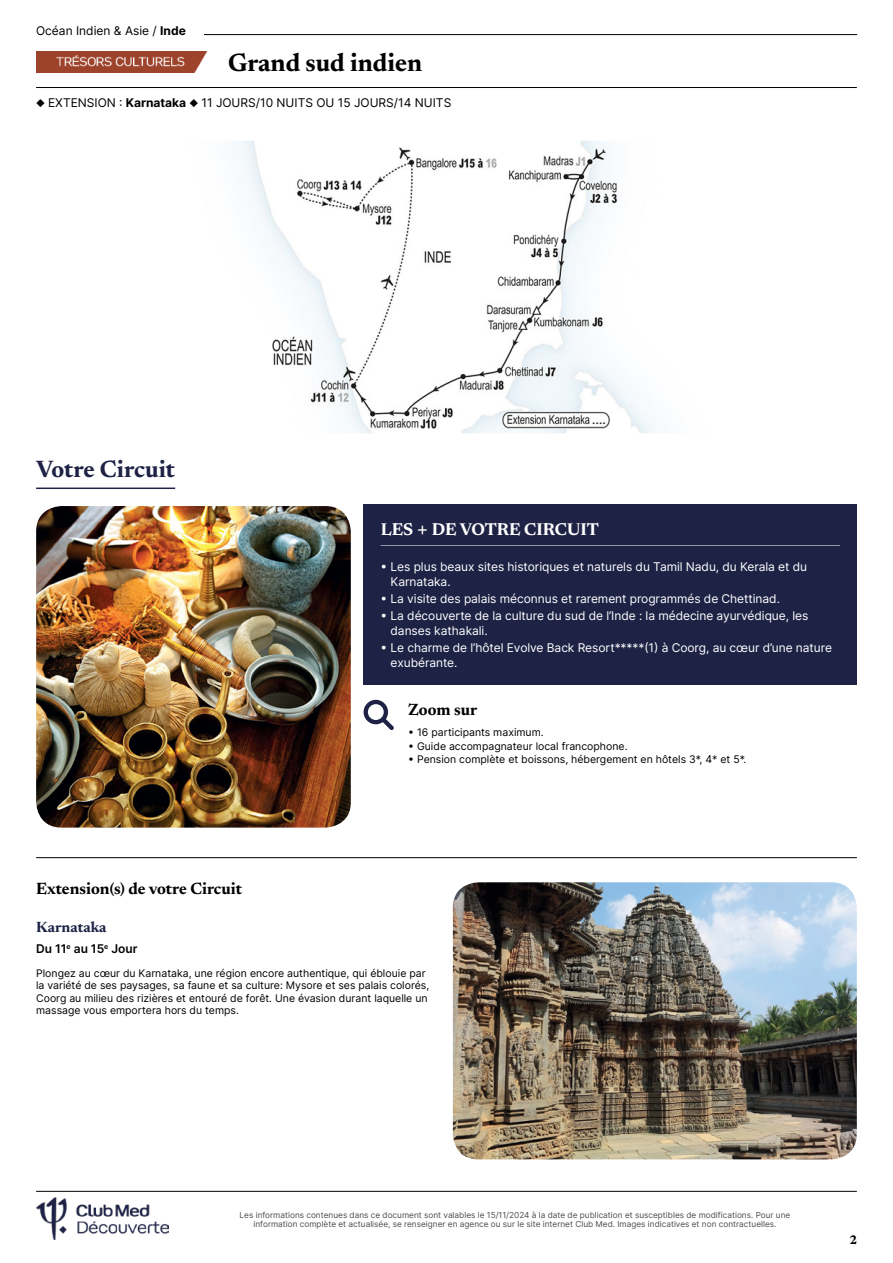
<style>
.page{position:relative;width:893px;height:1263px;background:#fff}
.page>*{position:absolute;margin:0;border:0;box-sizing:border-box;transform-origin:0 0}
.t1{font:700 25.5px "Newsreader 24 pt";color:#000}
.t2{font:700 24px "Newsreader 24 pt";color:#1e2346}
.t3{font:700 17.25px "Newsreader 24 pt";color:#fff}
.t4{font:700 16.5px "Newsreader 24 pt";color:#000}
.t5{font:700 15px "Newsreader 24 pt";color:#1e2346}
.t6{font:700 12.6px "Newsreader 24 pt";color:#000}
.t7{font:12px/15px "Inter";letter-spacing:-.005em;color:#fff}
.t8{font:12px "Inter";color:#000}
.t9{font:600 12px "Inter";color:#000}
.t10{font:10.5px/12.6px "Inter";color:#000}
.t11{font:8.25px/9px "Inter";color:#4d4d4d;text-align:center}
.s1{font-weight:700}
.s2{font-size:22.5px}
</style>
<div class="page">
<hr style="left:64px;top:34px;width:793px;height:1px;background:#000">
<img style="left:36px;top:51px;width:171px;height:21px">
<hr style="left:36px;top:87px;width:821px;height:1px;background:#000">
<div style="left:36px;top:26px;width:167px;height:17px;background:#fff"></div>
<hr style="left:36px;top:1191px;width:821px;height:1px;background:#000">
<img style="left:36px;top:1197px;width:132px;height:42px">
<img style="left:453px;top:882px;width:404px;height:277px">
<div style="left:364px;top:505px;width:493px;height:47px;background:#1e2346"></div>
<hr style="left:381px;top:545px;width:459px;height:2px;background:#fff">
<div style="left:364px;top:546px;width:493px;height:57px;background:#1e2346"></div>
<div style="left:364px;top:595px;width:493px;height:57px;background:#1e2346"></div>
<div style="left:364px;top:627px;width:493px;height:57px;background:#1e2346"></div>
<svg style="left:364px;top:700px;width:30px;height:30px"></svg>
<img style="left:36px;top:506px;width:315px;height:322px">
<hr style="left:36px;top:857px;width:821px;height:1px;background:#000">
<hr style="left:36px;top:487px;width:139px;height:2px;background:#1e2346">
<img style="left:238px;top:141px;width:421px;height:292px">
<p class="t8" style="left:36px;top:22px;width:151px">Océan Indien &amp; Asie / <span class="s1">Inde</span></p>
<h1 class="t1" style="left:228px;top:44px;width:196px">Grand sud indien</h1>
<p class="t8" style="left:36px;top:93px;width:417px">◆ EXTENSION : <span class="s1">Karnataka</span> ◆ 11 JOURS/10 NUITS OU 15 JOURS/14 NUITS</p>
<h2 class="t2" style="left:36px;top:452px;width:141px">Votre Circuit</h2>
<h3 class="t3" style="left:381px;top:517px;width:220px">LES <span class="s2">+</span> DE VOTRE CIRCUIT</h3>
<p class="t7" style="left:391px;top:559px;width:418px;text-indent:-10px">• Les plus beaux sites historiques et naturels du Tamil Nadu, du Kerala et du<br>Karnataka.</p>
<p class="t7" style="left:381px;top:591px;width:401px">• La visite des palais méconnus et rarement programmés de Chettinad.</p>
<p class="t7" style="left:391px;top:608px;width:419px;text-indent:-10px">• La découverte de la culture du sud de l’Inde : la médecine ayurvédique, les danses kathakali.</p>
<p class="t7" style="left:391px;top:640px;width:443px;text-indent:-10px">• Le charme de l’hôtel Evolve Back Resort*****(1) à Coorg, au cœur d’une nature exubérante.</p>
<h3 class="t4" style="left:408px;top:698px;width:70px">Zoom sur</h3>
<p class="t10" style="left:408px;top:726px;width:137px">• 16 participants maximum.</p>
<p class="t10" style="left:408px;top:739px;width:221px">• Guide accompagnateur local francophone.</p>
<p class="t10" style="left:408px;top:753px;width:340px">• Pension complète et boissons, hébergement en hôtels 3*, 4* et 5*.</p>
<h3 class="t4" style="left:36px;top:877px;width:208px">Extension(s) de votre Circuit</h3>
<h3 class="t5" style="left:36px;top:917px;width:72px">Karnataka</h3>
<p class="t9" style="left:36px;top:940px;width:103px">Du 11<sup>e</sup> au 15<sup>e</sup> Jour</p>
<p class="t10" style="left:36px;top:966px;width:395px">Plongez au cœur du Karnataka, une région encore authentique, qui éblouie par la variété de ses paysages, sa faune et sa culture: Mysore et ses palais colorés, Coorg au milieu des rizières et entouré de forêt. Une évasion durant laquelle un massage vous emportera hors du temps.</p>
<p class="t11" style="left:240px;top:1210px;width:552px">Les informations contenues dans ce document sont valables le 15/11/2024 à la date de publication et susceptibles de modifications. Pour une information complète et actualisée, se renseigner en agence ou sur le site internet Club Med. Images indicatives et non contractuelles.</p>
<p class="t6" style="left:849px;top:1230px;width:9px">2</p>
</div>
